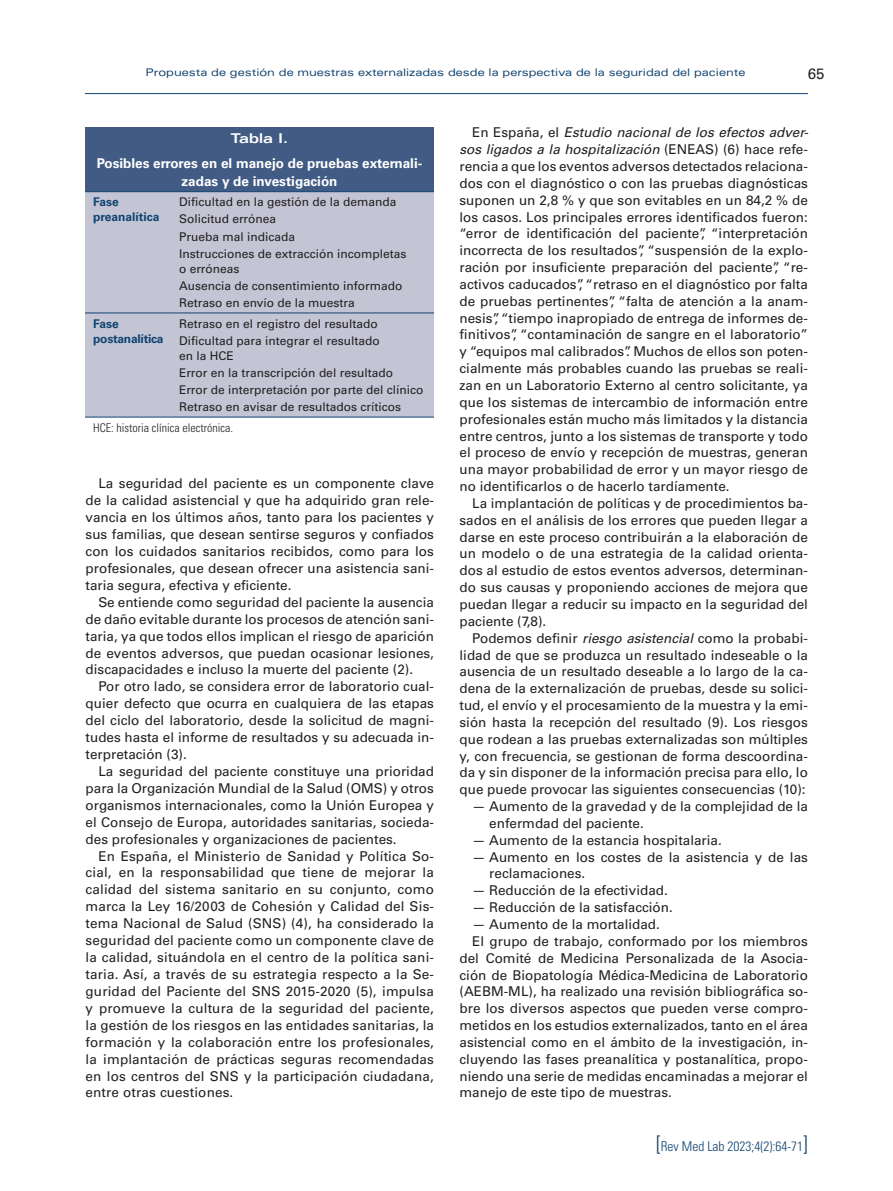
<style>
.page{position:relative;width:893px;height:1191px;background:#fff}
.page>*{position:absolute;margin:0;border:0;box-sizing:border-box;transform-origin:0 0}
.t1{font:15px "Univers LT Std";color:#231f20}
.t2{font:13.5px/16.8px "Univers LT Std";color:#231f20;text-align:justify}
.Titulo{font:700 13.5px/18px "Univers LT Std";color:#fff;text-align:center}
.t3{font:300 condensed 13.5px "Univers LT Std";color:#104371}
.Titulo-2{font:700 expanded 13.5px "Univers LT Std";color:#fff}
.Interior__Izquierda{font:12px/15px "Univers LT Std";color:#231f20}
.Pie_Tabla{font:300 condensed 12px "Univers LT Std";color:#231f20}
.Cabecera{font:700 12px/15px "Univers LT Std";letter-spacing:-.02em;color:#104371}
.Cabecera-2{font:700 12px/15px "Univers LT Std";color:#104371}
.t4{font:expanded 10.5px "Univers LT Std";color:#104371}
.s1{font-style:italic}
.s2{font-size:21px}
</style>
<div class="page">
<hr style="left:85px;top:93px;width:723px;height:1px;background:#104371">
<div style="left:85px;top:128px;width:349px;height:64px;background:#425b84"></div>
<div style="left:85px;top:192px;width:349px;height:225px;background:#c3c5d5"></div>
<hr style="left:85px;top:312px;width:86px;height:1px;background:#104371">
<hr style="left:171px;top:312px;width:263px;height:1px;background:#104371">
<hr style="left:85px;top:417px;width:86px;height:1px;background:#104371">
<hr style="left:171px;top:417px;width:263px;height:1px;background:#104371">
<hr style="left:85px;top:191px;width:86px;height:1px;background:#104371">
<hr style="left:171px;top:191px;width:263px;height:1px;background:#104371">
<p class="t4" style="left:145px;top:66px;width:602px">Propuesta de gestión de muestras externalizadas desde la perspectiva de la seguridad del paciente</p>
<p class="t1" style="left:808px;top:65px;width:18px">65</p>
<p class="Titulo-2" style="left:231px;top:131px;width:59px">Tabla I.</p>
<p class="Titulo" style="left:97px;top:154px;width:327px">Posibles errores en el manejo de pruebas externali&shy;zadas y de investigación</p>
<p class="Cabecera-2" style="left:93px;top:195px;width:68px">Fase preanalítica</p>
<p class="Interior__Izquierda" style="left:179px;top:195px;width:219px">Dificultad en la gestión de la demanda</p>
<p class="Interior__Izquierda" style="left:179px;top:212px;width:98px">Solicitud errónea</p>
<p class="Interior__Izquierda" style="left:179px;top:229px;width:117px">Prueba mal indicada</p>
<p class="Interior__Izquierda" style="left:179px;top:246px;width:229px">Instrucciones de extracción incompletas o erróneas</p>
<p class="Interior__Izquierda" style="left:179px;top:278px;width:225px">Ausencia de consentimiento informado</p>
<p class="Interior__Izquierda" style="left:179px;top:295px;width:177px">Retraso en envío de la muestra</p>
<p class="Cabecera" style="left:93px;top:316px;width:72px">Fase postanalítica</p>
<p class="Interior__Izquierda" style="left:179px;top:316px;width:200px">Retraso en el registro del resultado</p>
<p class="Interior__Izquierda" style="left:179px;top:333px;width:202px">Dificultad para integrar el resultado en la HCE</p>
<p class="Interior__Izquierda" style="left:179px;top:365px;width:215px">Error en la transcripción del resultado</p>
<p class="Interior__Izquierda" style="left:179px;top:382px;width:246px">Error de interpretación por parte del clínico</p>
<p class="Interior__Izquierda" style="left:179px;top:399px;width:223px">Retraso en avisar de resultados críticos</p>
<p class="Pie_Tabla" style="left:93px;top:420px;width:141px">HCE: historia clínica electrónica.</p>
<p class="t2" style="left:86px;top:475px;width:350px;text-indent:13px">La seguridad del paciente es un componente clave de la calidad asistencial y que ha adquirido gran rele&shy;vancia en los últimos años, tanto para los pacientes y sus familias, que desean sentirse seguros y confiados con los cuidados sanitarios recibidos, como para los profesionales, que desean ofrecer una asistencia sani&shy;taria segura, efectiva y eficiente.</p>
<p class="t2" style="left:86px;top:593px;width:350px;text-indent:13px">Se entiende como seguridad del paciente la ausencia de daño evitable durante los procesos de atención sani&shy;taria, ya que todos ellos implican el riesgo de aparición de eventos adversos, que puedan ocasionar lesiones, discapacidades e incluso la muerte del paciente (2).</p>
<p class="t2" style="left:86px;top:678px;width:350px;text-indent:13px">Por otro lado, se considera error de laboratorio cual&shy;quier defecto que ocurra en cualquiera de las etapas del ciclo del laboratorio, desde la solicitud de magni&shy;tudes hasta el informe de resultados y su adecuada in&shy;terpretación (3).</p>
<p class="t2" style="left:86px;top:762px;width:350px;text-indent:13px">La seguridad del paciente constituye una prioridad para la Organización Mundial de la Salud (OMS) y otros organismos internacionales, como la Unión Europea y el Consejo de Europa, autoridades sanitarias, socieda&shy;des profesionales y organizaciones de pacientes.</p>
<p class="t2" style="left:86px;top:847px;width:350px;text-indent:13px">En España, el Ministerio de Sanidad y Política So&shy;cial, en la responsabilidad que tiene de mejorar la calidad del sistema sanitario en su conjunto, como marca la Ley 16/2003 de Cohesión y Calidad del Sis&shy;tema Nacional de Salud (SNS) (4), ha considerado la seguridad del paciente como un componente clave de la calidad, situándola en el centro de la política sani&shy;taria. Así, a través de su estrategia respecto a la Se&shy;guridad del Paciente del SNS 2015-2020 (5), impulsa y promueve la cultura de la seguridad del paciente, la gestión de los riesgos en las entidades sanitarias, la formación y la colaboración entre los profesionales, la implantación de prácticas seguras recomendadas en los centros del SNS y la participación ciudadana, entre otras cuestiones.</p>
<p class="t2" style="left:459px;top:124px;width:350px;text-indent:13px">En España, el <span class="s1">Estudio nacional de los efectos adver&shy;sos ligados a la hospitalización</span> (ENEAS) (6) hace refe&shy;rencia a que los eventos adversos detectados relaciona&shy;dos con el diagnóstico o con las pruebas diagnósticas suponen un 2,8 % y que son evitables en un 84,2 % de los casos. Los principales errores identificados fueron: “error de identificación del paciente”, “interpretación incorrecta de los resultados”, “suspensión de la explo&shy;ración por insuficiente preparación del paciente”, “re&shy;activos caducados”, “retraso en el diagnóstico por falta de pruebas pertinentes”, “falta de atención a la anam&shy;nesis”, “tiempo inapropiado de entrega de informes de&shy;finitivos”, “contaminación de sangre en el laboratorio” y “equipos mal calibrados”. Muchos de ellos son poten&shy;cialmente más probables cuando las pruebas se reali&shy;zan en un Laboratorio Externo al centro solicitante, ya que los sistemas de intercambio de información entre profesionales están mucho más limitados y la distancia entre centros, junto a los sistemas de transporte y todo el proceso de envío y recepción de muestras, generan una mayor probabilidad de error y un mayor riesgo de no identificarlos o de hacerlo tardíamente.</p>
<p class="t2" style="left:459px;top:495px;width:350px;text-indent:13px">La implantación de políticas y de procedimientos ba&shy;sados en el análisis de los errores que pueden llegar a darse en este proceso contribuirán a la elaboración de un modelo o de una estrategia de la calidad orienta&shy;dos al estudio de estos eventos adversos, determinan&shy;do sus causas y proponiendo acciones de mejora que puedan llegar a reducir su impacto en la seguridad del paciente (7,8).</p>
<p class="t2" style="left:459px;top:629px;width:350px;text-indent:13px">Podemos definir <span class="s1">riesgo asistencial</span> como la probabi&shy;lidad de que se produzca un resultado indeseable o la ausencia de un resultado deseable a lo largo de la ca&shy;dena de la externalización de pruebas, desde su solici&shy;tud, el envío y el procesamiento de la muestra y la emi&shy;sión hasta la recepción del resultado (9). Los riesgos que rodean a las pruebas externalizadas son múltiples y, con frecuencia, se gestionan de forma descoordina&shy;da y sin disponer de la información precisa para ello, lo que puede provocar las siguientes consecuencias (10):</p>
<p class="t2" style="left:489px;top:798px;width:320px;text-indent:-17px">— Aumento de la gravedad y de la complejidad de la enfermdad del paciente.</p>
<p class="t2" style="left:472px;top:831px;width:251px">— Aumento de la estancia hospitalaria.</p>
<p class="t2" style="left:489px;top:848px;width:320px;text-indent:-17px">— Aumento en los costes de la asistencia y de las reclamaciones.</p>
<p class="t2" style="left:472px;top:882px;width:197px">— Reducción de la efectividad.</p>
<p class="t2" style="left:472px;top:899px;width:202px">— Reducción de la satisfacción.</p>
<p class="t2" style="left:472px;top:916px;width:189px">— Aumento de la mortalidad.</p>
<p class="t2" style="left:459px;top:932px;width:350px;text-indent:13px">El grupo de trabajo, conformado por los miembros del Comité de Medicina Personalizada de la Asocia&shy;ción de Biopatología Médica-Medicina de Laboratorio (AEBM-ML), ha realizado una revisión bibliográfica so&shy;bre los diversos aspectos que pueden verse compro&shy;metidos en los estudios externalizados, tanto en el área asistencial como en el ámbito de la investigación, in&shy;cluyendo las fases preanalítica y postanalítica, propo&shy;niendo una serie de medidas encaminadas a mejorar el manejo de este tipo de muestras.</p>
<p class="t3" style="left:656px;top:1138px;width:153px"><span class="s2">[</span>Rev Med Lab 2023;4(2):64-71<span class="s2">]</span></p>
</div>
